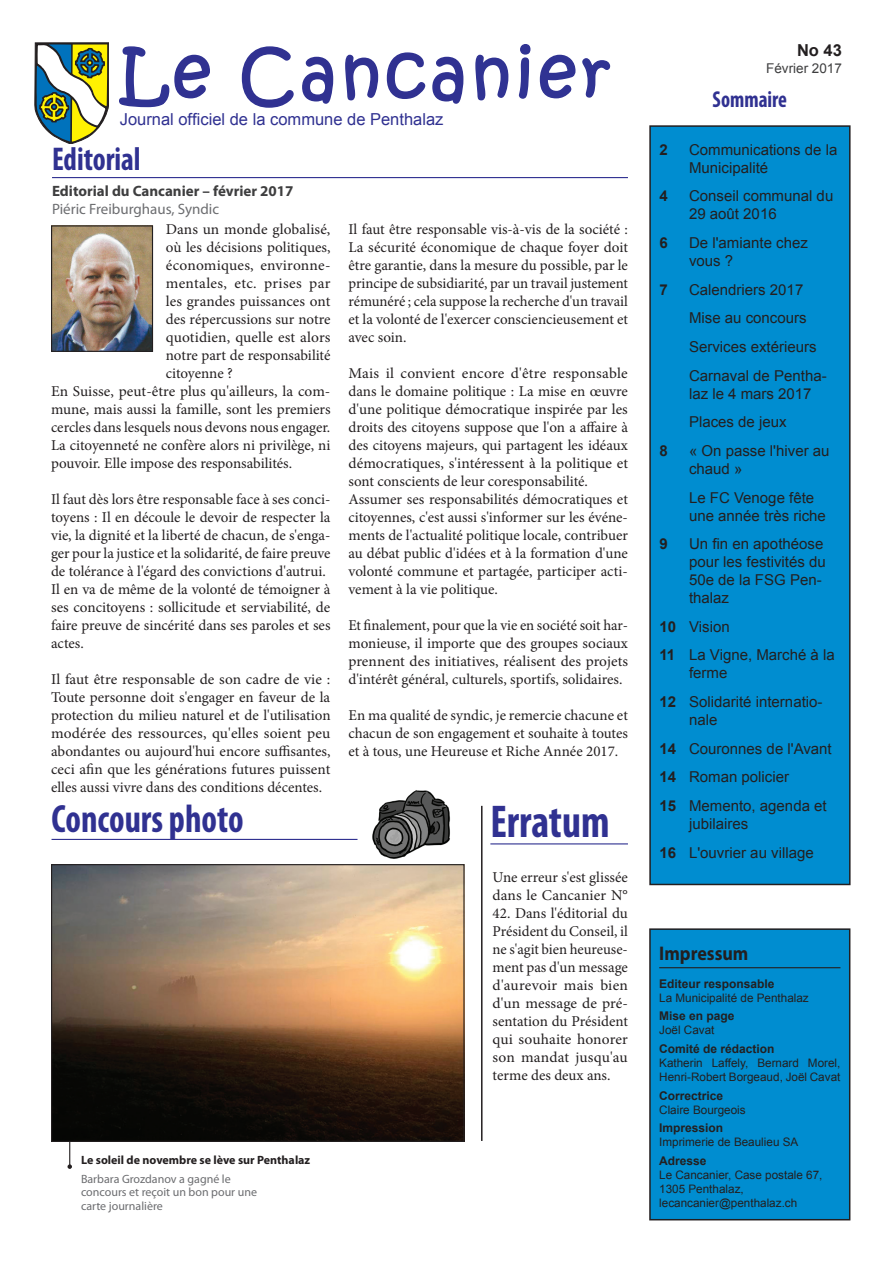
<style>
.page{position:relative;width:893px;height:1263px;background:#fff}
.page>*{position:absolute;margin:0;border:0;box-sizing:border-box;transform-origin:0 0}
.t1{font:67.5px "Kristen ITC";letter-spacing:.06em;color:#303191}
.t2{font:700 condensed 46.2px "Myriad Pro";color:#303191;scale:.91 1}
.t3{font:700 condensed 39.6px "Myriad Pro";color:#303191;scale:.91 1}
.t4{font:700 condensed 33px "Myriad Pro";color:#303191;scale:.91 1}
.t5{font:700 condensed 23.1px "Myriad Pro";color:#303191;scale:.91 1}
.t6{font:700 19.8px "Myriad Pro";color:#231f20;scale:.91 1}
.t7{font:16.5px "Arial";color:#303191}
.t8{font:700 16.5px "Arial";color:#231f20}
.t9{font:15px/18px "Minion Pro";color:#231f20;text-align:justify}
.t10{font:15px/28.7px "Arial";color:#231f20}
.t11{font:700 15px "Myriad Pro";color:#3e3e3f}
.t12{font:15px "Myriad Pro";color:#6c6d70}
.t13{font:15px "Minion Pro";letter-spacing:.02em;color:#231f20}
.t14{font:700 15px "Arial";color:#231f20}
.t15{font:13.5px "Arial";color:#3e3e3f}
.t16{font:700 12px "Arial";color:#231f20}
.t17{font:12px/13.5px "Myriad Pro";color:#6c6d70}
.t18{font:700 12px "Myriad Pro";color:#231f20}
.t19{font:11.7px/14.1px "Arial";color:#231f20}
.s1{color:#303393}
.s2{font-weight:700}
</style>
<div class="page">
<svg style="left:119px;top:46px;width:91px;height:62px"></svg>
<svg style="left:241px;top:46px;width:53px;height:62px"></svg>
<svg style="left:302px;top:56px;width:32px;height:48px"></svg>
<svg style="left:345px;top:54px;width:34px;height:47px"></svg>
<svg style="left:386px;top:52px;width:40px;height:47px"></svg>
<svg style="left:432px;top:56px;width:32px;height:48px"></svg>
<svg style="left:475px;top:54px;width:34px;height:47px"></svg>
<svg style="left:518px;top:44px;width:13px;height:55px"></svg>
<svg style="left:539px;top:54px;width:72px;height:45px"></svg>
<svg style="left:35px;top:43px;width:74px;height:101px"></svg>
<hr style="left:52px;top:177px;width:576px;height:1px;background:#303191">
<div style="left:650px;top:929px;width:200px;height:291px;background:#008dd0"></div>
<hr style="left:659px;top:967px;width:181px;height:1px;background:#231f20">
<div style="left:649px;top:928px;width:201px;height:292px;border:2px solid #231f20"></div>
<hr style="left:52px;top:839px;width:305px;height:1px;background:#303191">
<hr style="left:69px;top:1067px;width:1px;height:100px;background:#231f20">
<svg style="left:68px;top:1164px;width:4px;height:5px"></svg>
<img style="left:372px;top:790px;width:78px;height:69px">
<img style="left:53px;top:227px;width:98px;height:123px">
<div style="left:51px;top:225px;width:102px;height:127px;border:1px solid #231f20"></div>
<hr style="left:490px;top:843px;width:138px;height:1px;background:#303191">
<hr style="left:481px;top:806px;width:1px;height:335px;background:#231f20">
<div style="left:650px;top:126px;width:200px;height:758px;background:#008dd0"></div>
<div style="left:649px;top:125px;width:201px;height:760px;border:2px solid #231f20"></div>
<img style="left:53px;top:866px;width:410px;height:274px">
<div style="left:51px;top:864px;width:414px;height:278px;border:1px solid #231f20"></div>
<h1 class="t1" style="left:120px;top:30px;width:492px"><span class="s1">L</span>e Canca<span class="s1">nier</span></h1>
<p class="t7" style="left:120px;top:109px;width:325px">Journal officiel de la commune de Penthalaz</p>
<h3 class="t4" style="left:52px;top:139px;width:99px">Editorial</h3>
<p class="t11" style="left:52px;top:181px;width:243px">Editorial du Cancanier – février 2017</p>
<p class="t12" style="left:52px;top:200px;width:169px">Piéric Freiburghaus, Syndic</p>
<p class="t9" style="left:166px;top:220px;width:166px">Dans un monde globalisé,</p>
<p class="t9" style="left:166px;top:238px;width:166px">où les décisions politiques,</p>
<p class="t9" style="left:166px;top:256px;width:166px">économiques, environne-</p>
<p class="t13" style="left:166px;top:273px;width:166px">mentales, etc. prises par</p>
<p class="t9" style="left:166px;top:292px;width:166px">les grandes puissances ont</p>
<p class="t9" style="left:166px;top:310px;width:166px">des répercussions sur notre</p>
<p class="t9" style="left:166px;top:328px;width:166px">quotidien, quelle est alors</p>
<p class="t9" style="left:166px;top:346px;width:166px">notre part de responsabilité</p>
<p class="t9" style="left:166px;top:364px;width:69px">citoyenne ?</p>
<p class="t9" style="left:51px;top:382px;width:281px">En Suisse, peut-être plus qu'ailleurs, la com-</p>
<p class="t9" style="left:51px;top:400px;width:281px">mune, mais aussi la famille, sont les premiers</p>
<p class="t9" style="left:51px;top:418px;width:281px">cercles dans lesquels nous devons nous engager.</p>
<p class="t9" style="left:51px;top:436px;width:281px">La citoyenneté ne confère alors ni privilège, ni</p>
<p class="t9" style="left:51px;top:454px;width:243px">pouvoir. Elle impose des responsabilités.</p>
<p class="t9" style="left:51px;top:490px;width:281px;text-align:left">Il faut dès lors être responsable face à ses conci&shy;toyens : Il en découle le devoir de respecter la vie, la dignité et la liberté de chacun, de s'enga&shy;ger pour la justice et la solidarité, de faire preuve de tolérance à l'égard des convictions d'autrui.<br>Il en va de même de la volonté de témoigner à ses concitoyens : sollicitude et serviabilité, de faire preuve de sincérité dans ses paroles et ses actes.</p>
<p class="t9" style="left:51px;top:670px;width:281px">Il faut être responsable de son cadre de vie :<br>Toute personne doit s'engager en faveur de la protection du milieu naturel et de l'utilisation modérée des ressources, qu'elles soient peu abondantes ou aujourd'hui encore suffisantes, ceci afin que les générations futures puissent elles aussi vivre dans des conditions décentes.</p>
<h3 class="t3" style="left:52px;top:794px;width:213px">Concours photo</h3>
<p class="t9" style="left:348px;top:220px;width:281px">Il faut être responsable vis-à-vis de la société :<br>La sécurité économique de chaque foyer doit être garantie, dans la mesure du possible, par le principe de subsidiarité, par un travail justement rémunéré ; cela suppose la recherche d'un travail et la volonté de l'exercer consciencieusement et avec soin.</p>
<p class="t9" style="left:348px;top:364px;width:281px;text-align:left">Mais il convient encore d'être responsable dans le domaine politique : La mise en œuvre d'une politique démocratique inspirée par les droits des citoyens suppose que l'on a affaire à des citoyens majeurs, qui partagent les idéaux démocratiques, s'intéressent à la politique et sont conscients de leur coresponsabilité.<br>Assumer ses responsabilités démocratiques et citoyennes, c'est aussi s'informer sur les événe&shy;ments de l'actualité politique locale, contribuer au débat public d'idées et à la formation d'une volonté commune et partagée, participer acti&shy;vement à la vie politique.</p>
<p class="t9" style="left:348px;top:616px;width:281px">Et finalement, pour que la vie en société soit har&shy;monieuse, il importe que des groupes sociaux prennent des initiatives, réalisent des projets d'intérêt général, culturels, sportifs, solidaires.</p>
<p class="t9" style="left:348px;top:706px;width:281px">En ma qualité de syndic, je remercie chacune et chacun de son engagement et souhaite à toutes et à tous, une Heureuse et Riche Année 2017.</p>
<h2 class="t2" style="left:490px;top:792px;width:132px">Erratum</h2>
<p class="t9" style="left:493px;top:868px;width:137px">Une erreur s'est glissée dans le Cancanier N°</p>
<p class="t9" style="left:493px;top:904px;width:137px">42. Dans l'éditorial du Président du Conseil, il ne s'agit bien heureuse&shy;ment pas d'un message d'aurevoir mais bien d'un message de pré&shy;sentation du Président qui souhaite honorer son mandat jusqu'au terme des deux ans.</p>
<p class="t18" style="left:81px;top:1152px;width:231px">Le soleil de novembre se lève sur Penthalaz</p>
<p class="t17" style="left:81px;top:1172px;width:178px">Barbara Grozdanov a gagné le concours et reçoit un bon pour une carte journalière</p>
<p class="t8" style="left:797px;top:40px;width:46px">No 43</p>
<p class="t15" style="left:766px;top:59px;width:77px">Février 2017</p>
<h3 class="t5" style="left:713px;top:85px;width:83px">Sommaire</h3>
<p class="t14" style="left:659px;top:139px;width:10px">2</p>
<p class="t10" style="left:689px;top:141px;width:150px;line-height:18px">Communications de la<br>Municipalité</p>
<p class="t14" style="left:659px;top:186px;width:10px">4</p>
<p class="t10" style="left:689px;top:187px;width:146px;line-height:18px">Conseil communal du<br>29 août 2016</p>
<p class="t14" style="left:659px;top:233px;width:10px">6</p>
<p class="t10" style="left:689px;top:234px;width:120px;line-height:18px">De l'amiante chez vous ?</p>
<p class="t14" style="left:659px;top:279px;width:10px">7</p>
<p class="t10" style="left:689px;top:275px;width:139px">Calendriers 2017<br>Mise au concours<br>Services extérieurs<br>Carnaval de Pentha-</p>
<p class="t10" style="left:689px;top:379px;width:124px">laz le 4 mars 2017<br>Places de jeux</p>
<p class="t14" style="left:659px;top:441px;width:10px">8</p>
<p class="t10" style="left:689px;top:442px;width:142px;line-height:18px">« On passe l'hiver au chaud »</p>
<p class="t10" style="left:689px;top:488px;width:138px;line-height:18px">Le FC Venoge fête une année très riche</p>
<p class="t14" style="left:659px;top:534px;width:10px">9</p>
<p class="t10" style="left:689px;top:535px;width:138px;line-height:18px">Un fin en apothéose pour les festivités du<br>50e de la FSG Pen&shy;thalaz</p>
<p class="t10" style="left:659px;top:612px;width:177px"><span class="s2">10</span> Vision<br><span class="s2">11</span> La Vigne, Marché à la</p>
<p class="t10" style="left:659px;top:659px;width:165px;text-indent:30px">ferme<br><span class="s2">12</span> Solidarité internatio-</p>
<p class="t10" style="left:659px;top:706px;width:174px;text-indent:30px">nale<br><span class="s2">14</span> Couronnes de l'Avant<br><span class="s2">14</span> Roman policier<br><span class="s2">15</span> Memento, agenda et</p>
<p class="t10" style="left:659px;top:809px;width:156px;text-indent:30px">jubilaires<br><span class="s2">16</span> L'ouvrier au village</p>
<h3 class="t6" style="left:659px;top:941px;width:100px">Impressum</h3>
<p class="t16" style="left:659px;top:975px;width:117px">Editeur responsable</p>
<p class="t19" style="left:659px;top:990px;width:151px">La Municipalité de Penthalaz</p>
<p class="t16" style="left:659px;top:1008px;width:77px">Mise en page</p>
<p class="t19" style="left:659px;top:1023px;width:57px">Joël Cavat</p>
<p class="t16" style="left:659px;top:1041px;width:117px">Comité de rédaction</p>
<p class="t19" style="left:659px;top:1056px;width:183px">Katherin Laffely, Bernard Morel,<br>Henri-Robert Borgeaud, Joël Cavat</p>
<p class="t16" style="left:659px;top:1087px;width:66px">Correctrice</p>
<p class="t19" style="left:659px;top:1103px;width:88px">Claire Bourgeois</p>
<p class="t16" style="left:659px;top:1120px;width:66px">Impression</p>
<p class="t19" style="left:659px;top:1135px;width:141px">Imprimerie de Beaulieu SA</p>
<p class="t16" style="left:659px;top:1153px;width:49px">Adresse</p>
<p class="t19" style="left:659px;top:1168px;width:165px">Le Cancanier, Case postale 67,<br>1305 Penthalaz, lecancanier@penthalaz.ch</p>
</div>
